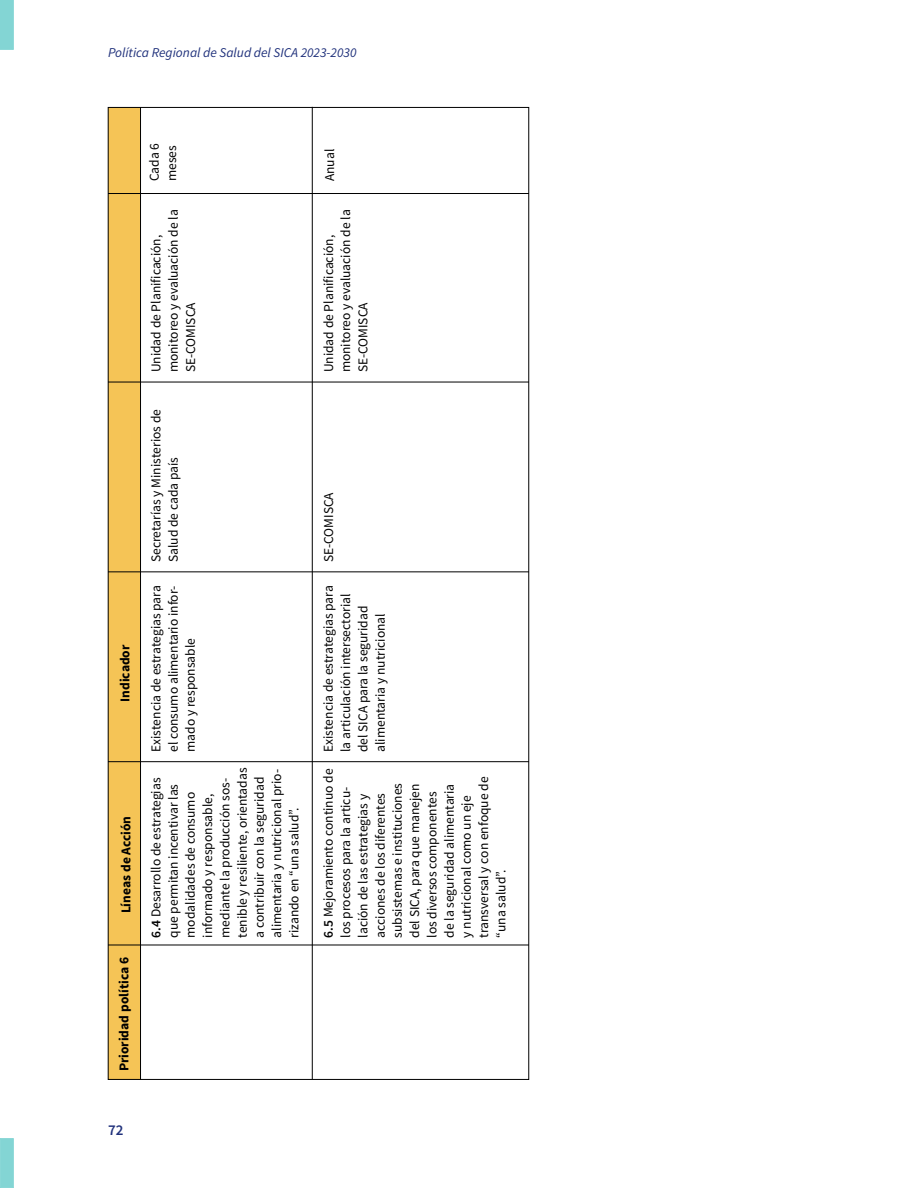
<style>
.page{position:relative;width:918px;height:1188px;background:#fff}
.page>*{position:absolute;margin:0;border:0;box-sizing:border-box;transform-origin:0 0}
.t1{font:600 15px "Source Sans Pro";color:#21327c}
.t2{font:13.5px/17.2px "Source Sans Pro";color:#000}
.t3{font:700 13.5px "Source Sans Pro";color:#000}
.t4{font:italic 13.5px "Source Sans Pro";color:#21327c}
.s1{font-weight:600}
</style>
<div class="page">
<div style="left:0;top:1138px;width:14px;height:50px;background:#83d5d4;border:1px solid #83d5d4"></div>
<svg style="left:0;top:0;width:14px;height:50px"></svg>
<div style="left:108px;top:107px;width:33px;height:973px;background:#f5c456"></div>
<hr style="left:140px;top:107px;width:1px;height:973px;background:#000">
<hr style="left:312px;top:107px;width:1px;height:972px;background:#000">
<hr style="left:108px;top:945px;width:421px;height:1px;background:#000">
<hr style="left:108px;top:761px;width:421px;height:1px;background:#000">
<hr style="left:108px;top:572px;width:421px;height:1px;background:#000">
<hr style="left:108px;top:382px;width:421px;height:1px;background:#000">
<hr style="left:108px;top:193px;width:421px;height:1px;background:#000">
<p class="t4" style="left:108px;top:44px;width:250px">Política Regional de Salud del SICA 2023-2030</p>
<p class="t2" style="left:146px;top:181px;width:40px;rotate:-90deg">Cada 6 meses</p>
<p class="t2" style="left:321px;top:181px;width:34px;rotate:-90deg">Anual</p>
<p class="t2" style="left:148px;top:372px;width:164px;rotate:-90deg">Unidad de Planificación, monitoreo y evaluación de la<br>SE-COMISCA</p>
<p class="t2" style="left:320px;top:372px;width:164px;rotate:-90deg">Unidad de Planificación, monitoreo y evaluación de la<br>SE-COMISCA</p>
<p class="t3" style="left:116px;top:702px;width:59px;rotate:-90deg">Indicador</p>
<p class="t3" style="left:117px;top:913px;width:99px;rotate:-90deg">Líneas de Acción</p>
<p class="t3" style="left:115px;top:1071px;width:116px;rotate:-90deg">Prioridad política 6</p>
<p class="t2" style="left:148px;top:562px;width:155px;rotate:-90deg">Secretarías y Ministerios de<br>Salud de cada país</p>
<p class="t2" style="left:320px;top:562px;width:71px;rotate:-90deg">SE-COMISCA</p>
<p class="t2" style="left:148px;top:752px;width:168px;text-align:justify;rotate:-90deg">Existencia de estrategias para el consumo alimentario infor&shy;mado y responsable</p>
<p class="t2" style="left:320px;top:752px;width:168px;rotate:-90deg">Existencia de estrategias para la articulación intersectorial del SICA para la seguridad alimentaria y nutricional</p>
<p class="t2" style="left:148px;top:938px;width:172px;rotate:-90deg"><span class="s1">6.4</span> Desarrollo de estrategias que permitan incentivar las modalidades de consumo informado y responsable, mediante la producción sos&shy;tenible y resiliente, orientadas a contribuir con la seguridad alimentaria y nutricional prio&shy;rizando en “una salud”.</p>
<p class="t2" style="left:320px;top:938px;width:171px;rotate:-90deg"><span class="s1">6.5</span> Mejoramiento continuo de los procesos para la articu&shy;lación de las estrategias y acciones de los diferentes subsistemas e instituciones del SICA, para que manejen los diversos componentes<br>de la seguridad alimentaria<br>y nutricional como un eje transversal y con enfoque de “una salud”.</p>
<p class="t1" style="left:108px;top:1120px;width:17px">72</p>
</div>
